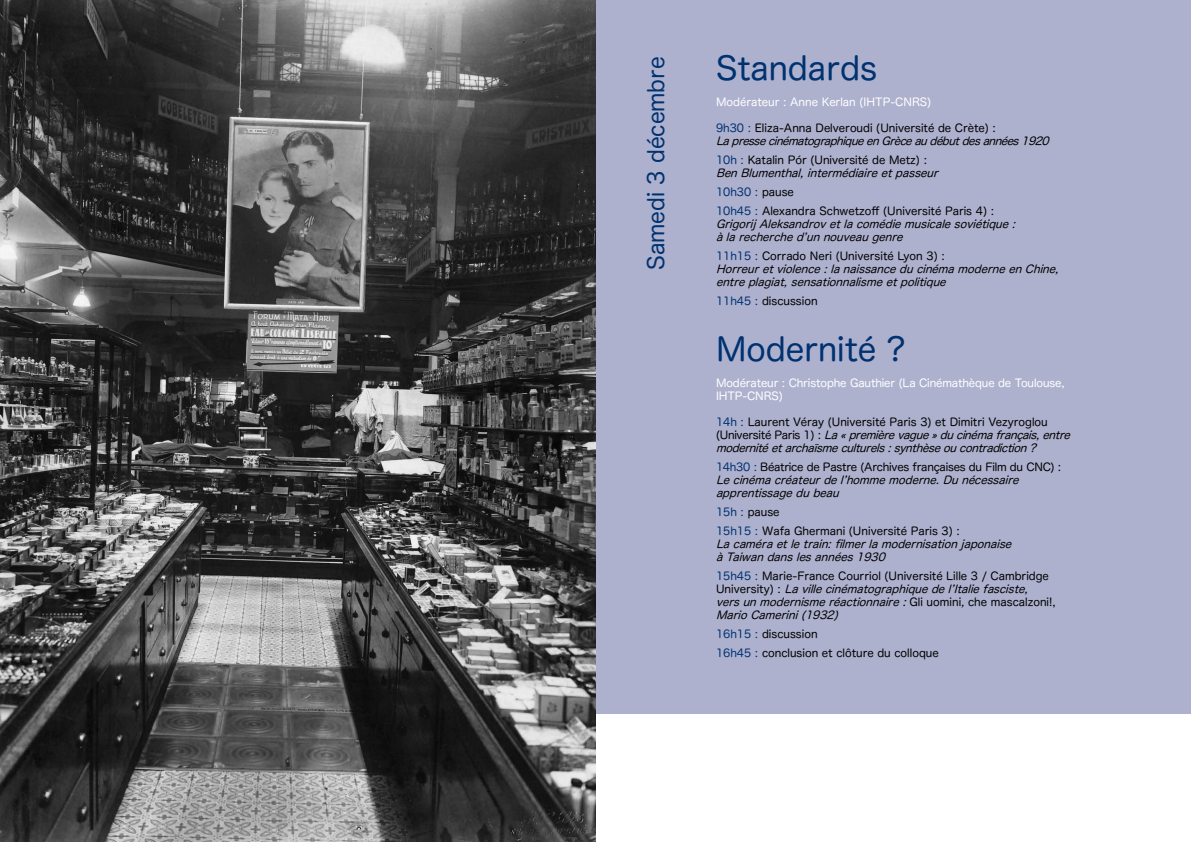
<style>
.page{position:relative;width:1191px;height:842px;background:#fff}
.page>*{position:absolute;margin:0;border:0;box-sizing:border-box;transform-origin:0 0}
.t1{font:32px "Hira Maru Pro N W4";color:#003270}
.t2{font:22px "Hira Maru Pro N W4";color:#003270}
.t3{font:italic 11px/13px "Hira Maru Pro W4";color:#000}
.t4{font:11px/19px "Hira Maru Pro N W4";color:#000}
.t5{font:11px/13px "Hira Maru Pro N W4";letter-spacing:-.01em;color:#fff}
.t6{font:11px "Hira Maru Pro N W4";letter-spacing:-.02em;color:#000}
.s1{color:#003270}
.s2{font-family:"Hira Maru Pro N W4";font-style:normal}
.s3{font-style:normal}
</style>
<div class="page">
<div style="left:595px;top:0;width:596px;height:713px;background:#aeb1ce"></div>
<img style="left:0;top:0;width:595px;height:842px">
<h2 class="t2" style="left:637px;top:270px;width:215px;rotate:-90deg">Samedi 3 décembre</h2>
<h1 class="t1" style="left:716px;top:41px;width:163px">Standards</h1>
<p class="t5" style="left:716px;top:95px;width:217px">Modérateur : Anne Kerlan (IHTP-CNRS)</p>
<p class="t4" style="left:716px;top:118px;width:281px"><span class="s1">9h30 :</span> Eliza-Anna Delveroudi (Université de Crète) :</p>
<p class="t3" style="left:716px;top:134px;width:339px">LapressecinématographiqueenGrèceaudébutdesannées1920</p>
<p class="t4" style="left:716px;top:150px;width:212px"><span class="s1">10h :</span> Katalin Pór (Université de Metz) :</p>
<p class="t3" style="left:716px;top:166px;width:228px">BenBlumenthal,intermédiaireetpasseur</p>
<p class="t4" style="left:716px;top:182px;width:279px"><span class="s1">10h30 :</span> pause<br><span class="s1">10h45 :</span> Alexandra Schwetzoff (Université Paris 4) :</p>
<p class="t3" style="left:716px;top:217px;width:305px">Grigorij Aleksandrovetlacomédiemusicalesoviétique: àlarecherched’unnouveaugenre</p>
<p class="t4" style="left:716px;top:246px;width:230px"><span class="s1">11h15 :</span> Corrado Neri (Université Lyon 3) :</p>
<p class="t3" style="left:716px;top:262px;width:349px">Horreuretviolence:lanaissanceducinémamoderneenChine, entreplagiat,sensationnalismeetpolitique</p>
<p class="t4" style="left:716px;top:291px;width:103px"><span class="s1">11h45 :</span> discussion</p>
<h1 class="t1" style="left:716px;top:322px;width:191px">Modernité ?</h1>
<p class="t5" style="left:716px;top:376px;width:350px">Modérateur : Christophe Gauthier (La Cinémathèque de Toulouse,<br>IHTP-CNRS)</p>
<p class="t4" style="left:716px;top:412px;width:333px"><span class="s1">14h :</span> Laurent Véray (Université Paris 3) et Dimitri Vezyroglou</p>
<p class="t3" style="left:716px;top:428px;width:360px"><span class="s2">( U n i v e r s i t é P a r i s 1 ) :</span> La«premièrevague»ducinémafrançais,entre modernitéetarchaïsmeculturels:synthèseoucontradiction?</p>
<p class="t6" style="left:716px;top:458px;width:347px"><span class="s1">14h30 :</span> Béatrice de Pastre (Archives françaises du Film du CNC) :</p>
<p class="t3" style="left:716px;top:473px;width:309px">Lecinémacréateurdel’hommemoderne.Dunécessaire apprentissagedubeau</p>
<p class="t4" style="left:716px;top:502px;width:245px"><span class="s1">15h :</span> pause<br><span class="s1">15h15 :</span> Wafa Ghermani (Université Paris 3) :</p>
<p class="t3" style="left:716px;top:537px;width:301px">Lacaméraetletrain:filmerlamodernisationjaponaise àTaiwandanslesannées1930</p>
<p class="t4" style="left:716px;top:566px;width:334px"><span class="s1">15h45 :</span> Marie-France Courriol (Université Lille 3 / Cambridge</p>
<p class="t3" style="left:716px;top:582px;width:341px"><span class="s2">U n i v e r s i t y ) :</span> Lavillecinématographiquedel’Italiefasciste, versunmodernismeréactionnaire:<span class="s3">G l i u o m i n i</span> ,<span class="s3">c h e m a s c a l z o n i ! ,<br></span>MarioCamerini(1932)</p>
<p class="t4" style="left:716px;top:624px;width:224px"><span class="s1">16h15 :</span> discussion<br><span class="s1">16h45 :</span> conclusion et clôture du colloque</p>
</div>
